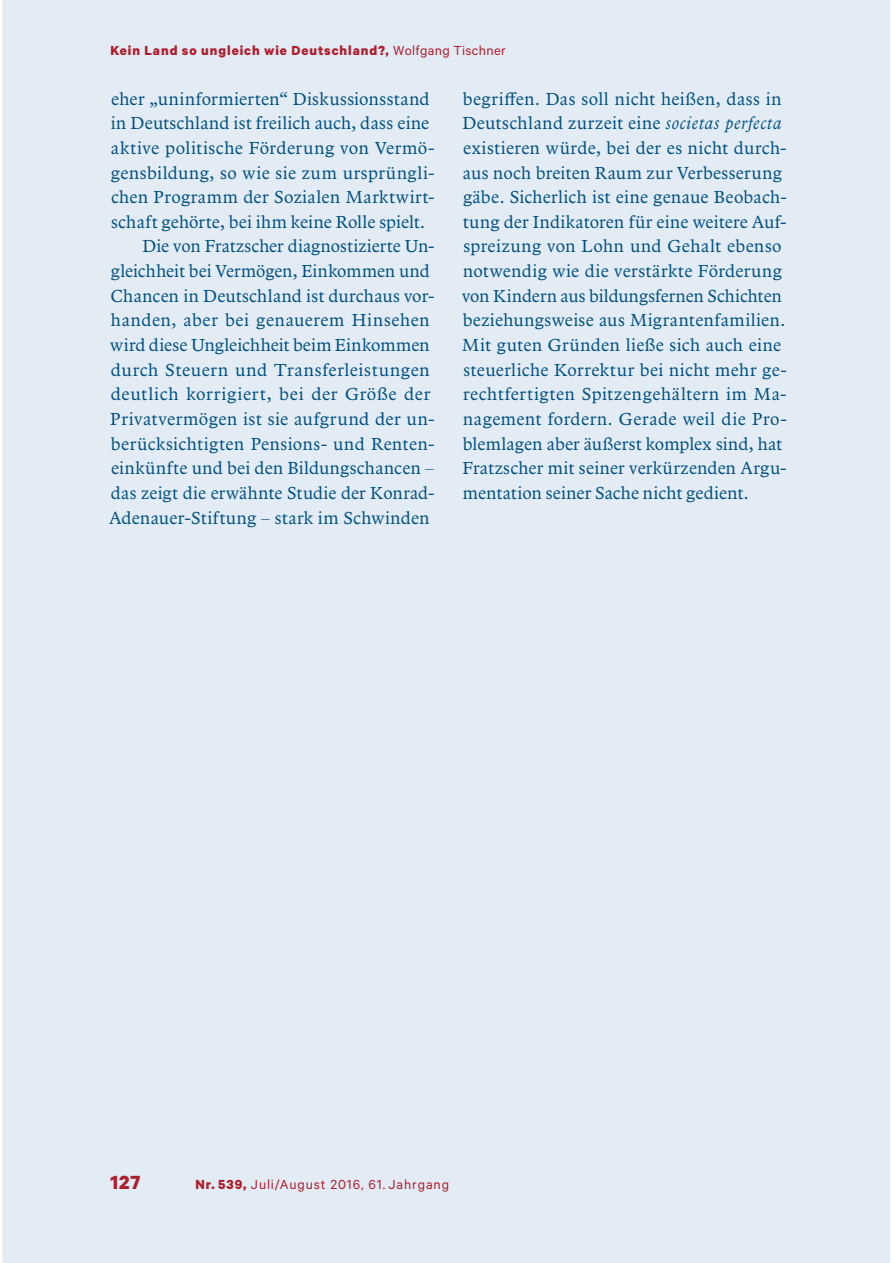
<style>
.page{position:relative;width:893px;height:1263px;background:#fff}
.page>*{position:absolute;margin:0;border:0;box-sizing:border-box;transform-origin:0 0}
.t1{font:700 21.45px "Calibre";color:#af1e2c}
.t2{font:18px/24.6px "Arbesco DT";letter-spacing:.02em;color:#005081}
.t3{font:18px "Arbesco DT";letter-spacing:.04em;color:#005081}
.t4{font:700 14.85px "Calibre";letter-spacing:.065em;color:#af1e2c}
.t5{font:14.85px "Calibre";letter-spacing:.06em;color:#af1e2c}
.s1{font-weight:400}
.s2{font-style:italic}
.s3{font-weight:700}
</style>
<div class="page">
<div style="left:3px;top:0;width:887px;height:1263px;background:#e3ecf5"></div>
<p class="t4" style="left:110px;top:46px;width:397px">Kein Land so ungleich wie Deutschland?, <span class="s1">Wolfgang Tischner</span></p>
<p class="t2" style="left:111px;top:88px;width:320px">eher „uninformierten“ Diskussionsstand</p>
<p class="t2" style="left:111px;top:112px;width:320px">in Deutschland ist freilich auch, dass eine</p>
<p class="t2" style="left:111px;top:137px;width:325px">aktive politische Förderung von Vermö-</p>
<p class="t2" style="left:111px;top:161px;width:325px">gensbildung, so wie sie zum ursprüngli-</p>
<p class="t2" style="left:111px;top:186px;width:325px">chen Programm der Sozialen Marktwirt-</p>
<p class="t2" style="left:111px;top:211px;width:315px">schaft gehörte, bei ihm keine Rolle spielt.</p>
<p class="t2" style="left:143px;top:235px;width:293px">Die von Fratzscher diagnostizierte Un-</p>
<p class="t2" style="left:111px;top:260px;width:320px">gleichheit bei Vermögen, Einkommen und</p>
<p class="t2" style="left:110px;top:285px;width:325px">Chancen in Deutschland ist durchaus vor-</p>
<p class="t2" style="left:111px;top:309px;width:320px">handen, aber bei genauerem Hinsehen</p>
<p class="t2" style="left:110px;top:334px;width:321px">wird diese Ungleichheit beim Einkommen</p>
<p class="t2" style="left:111px;top:359px;width:320px">durch Steuern und Transferleistungen</p>
<p class="t3" style="left:111px;top:387px;width:321px">deutlich korrigiert, bei der Größe der</p>
<p class="t2" style="left:110px;top:408px;width:326px">Privat vermögen ist sie aufgrund der un-</p>
<p class="t2" style="left:111px;top:433px;width:325px">berücksichtigten Pensions- und Renten-</p>
<p class="t2" style="left:111px;top:457px;width:324px">einkünfte und bei den Bildungschancen –</p>
<p class="t2" style="left:111px;top:482px;width:325px">das zeigt die erwähnte Studie der Konrad-</p>
<p class="t2" style="left:109px;top:506px;width:322px">Adenauer-Stiftung – stark im Schwinden</p>
<p class="t2" style="left:462px;top:88px;width:326px">begriffen. Das soll nicht heißen, dass in Deutschland zurzeit eine <span class="s2">societas perfecta </span>existieren würde, bei der es nicht durch&shy;aus noch breiten Raum zur Verbesserung gäbe. Sicherlich ist eine genaue Beobach&shy;tung der Indikatoren für eine weitere Auf&shy;spreizung von Lohn und Gehalt ebenso notwendig wie die verstärkte Förderung von Kindern aus bildungsfernen Schichten beziehungsweise aus Migrantenfamilien.<br>Mit guten Gründen ließe sich auch eine steuerliche Korrektur bei nicht mehr ge&shy;rechtfertigten Spitzengehältern im Ma&shy;nagement fordern. Gerade weil die Pro&shy;blem lagen aber äußerst komplex sind, hat Fratzscher mit seiner verkürzenden Argu&shy;mentation seiner Sache nicht gedient.</p>
<p class="t1" style="left:110px;top:1175px;width:31px">127</p>
<p class="t5" style="left:195px;top:1179px;width:255px"><span class="s3">Nr. 539,</span> Juli/August 2016, 61. Jahrgang</p>
</div>
